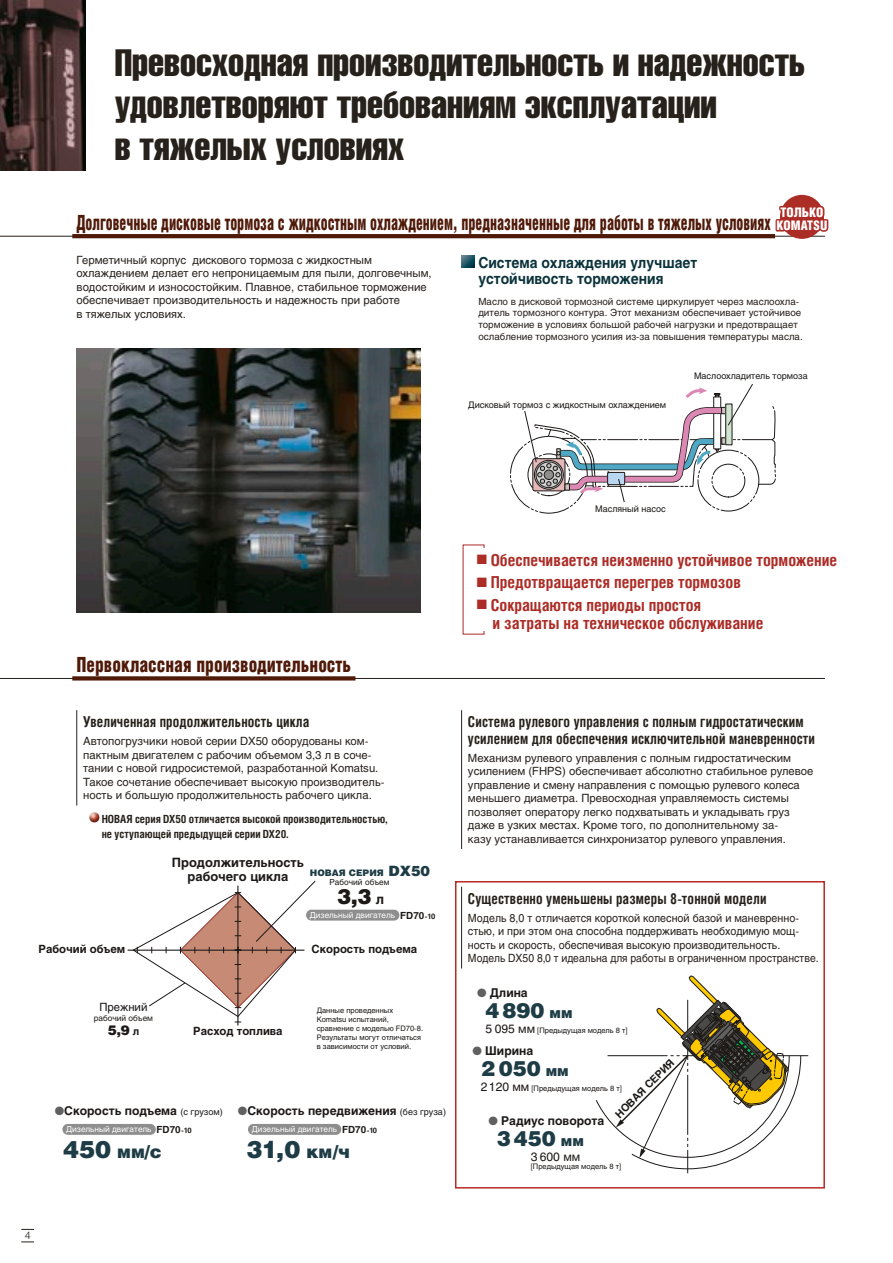
<style>
.page{position:relative;width:893px;height:1263px;background:#fff}
.page>*{position:absolute;margin:0;border:0;box-sizing:border-box;transform-origin:0 0}
.t1{font:37.5px/42px "Helios Compressed C";color:#27211b}
.t2{font:24px "Helios Black C";color:#1e3c46}
.t3{font:21px "Helios Cond Black C";color:#501a09;scale:.69 1}
.t4{font:21px "Helios Cond Black C";color:#501a09;scale:.86 1}
.t5{font:21px "Helios Black C";color:#1e3c46}
.t6{font:21px "Helios Black C";color:#1c1917}
.t7{font:18px "Helios Black C";color:#1e3c46}
.t8{font:700 16.5px/18px "Helios Cond C";color:#ac2c26}
.t9{font:700 15px/16.5px "Helios Cond";letter-spacing:.01em;color:#27211b;scale:.92 1}
.t10{font:700 15px/16.5px "Helios C";color:#0a323a;scale:.92 1}
.t11{font:13.5px "Helios Black C";color:#1c1917}
.t12{font:13.2px/13.2px "Helios Cond Black C";color:#fff;text-align:center}
.t13{font:700 12.75px/13.5px "Helios C";color:#1c1917;text-align:center}
.t14{font:700 12px "Helios C";color:#1c1917}
.t15{font:12px "Helios C";color:#1c1917}
.t16{font:11.25px/13.5px "Helios C";color:#27211b}
.t17{font:11.25px/13.5px "Helios C";color:#27211b;scale:.95 1}
.t18{font:700 11.25px/15px "Helios Cond";color:#27211b}
.t19{font:700 11.25px "Helios C";color:#1c1917}
.t20{font:11.25px "Helios C";color:#1c1917}
.t21{font:700 10.5px "Helios C";color:#1c1917}
.t22{font:10.5px "Helios Light C";color:#27211b}
.t23{font:9.75px/11.7px "Helios C";color:#27211b}
.t24{font:9px "Helios C";color:#1c1917}
.t25{font:9px "Helios Black C";color:#1e3c46}
.t26{font:8.25px "Helios C";color:#fff}
.t27{font:8.25px "Helios C";color:#1c1917}
.t28{font:7.5px/9px "Helios C";color:#1c1917}
.s1{font-size:14.25px}
.s2{font-family:"Helios C";font-weight:700;font-size:13.5px}
.s3{font-weight:700;font-size:9.75px;color:#1c1917}
.s4{font-family:"Helios C";font-weight:700;font-size:10.5px}
.s5{color:#616060}
.s6{font-weight:400;font-size:9px}
.s7{font-size:18px}
.s8{font-size:24px}
.s9{font-size:15px}
.s10{font-size:12px}
</style>
<div class="page">
<img style="left:0;top:0;width:85px;height:170px">
<img style="left:77px;top:349px;width:344px;height:263px">
<svg style="left:596px;top:975px;width:212px;height:198px"></svg>
<hr style="left:128px;top:950px;width:176px;height:1px;background:#1c1917">
<hr style="left:238px;top:886px;width:1px;height:139px;background:#1c1917">
<svg style="left:132px;top:880px;width:184px;height:143px"></svg>
<div style="left:306px;top:910px;width:93px;height:10px;background:#8e8e8f;border-radius:5px"></div>
<div style="left:248px;top:1124px;width:93px;height:11px;background:#8e8e8f;border-radius:5px"></div>
<div style="left:62px;top:1124px;width:94px;height:11px;background:#8e8e8f;border-radius:5px"></div>
<svg style="left:21px;top:1229px;width:13px;height:1px"></svg>
<svg style="left:21px;top:1241px;width:13px;height:1px"></svg>
<hr style="left:0;top:236px;width:825px;height:1px;background:#27211b">
<hr style="left:72px;top:234px;width:703px;height:4px;background:#501a09">
<hr style="left:0;top:678px;width:825px;height:1px;background:#27211b">
<svg style="left:72px;top:676px;width:283px;height:4px"></svg>
<svg style="left:461px;top:255px;width:13px;height:13px"></svg>
<svg style="left:510px;top:384px;width:266px;height:130px"></svg>
<svg style="left:89px;top:812px;width:10px;height:10px"></svg>
<div style="left:455px;top:881px;width:370px;height:307px;border:2px solid #b72a25"></div>
<hr style="left:77px;top:710px;width:1px;height:95px;background:#27211b">
<hr style="left:461px;top:710px;width:1px;height:139px;background:#27211b">
<hr style="left:461px;top:887px;width:1px;height:81px;background:#27211b">
<svg style="left:774px;top:194px;width:55px;height:45px"></svg>
<h1 class="t1" style="left:115px;top:40px;width:692px">Превосходная производительность и надежность удовлетворяют требованиям эксплуатации<br>в тяжелых условиях</h1>
<p class="t12" style="left:776px;top:205px;width:53px">ТОЛЬКО<br>KOMATSU</p>
<h3 class="t3" style="left:77px;top:210px;width:1008px">Долговечные дисковые тормоза с жидкостным охлаждением, предназначенные для работы в тяжелых условиях</h3>
<p class="t16" style="left:77px;top:253px;width:357px">Герметичный корпус дискового тормоза с жидкостным охлаждением делает его непроницаемым для пыли, долговечным, водостойким и износостойким. Плавное, стабильное торможение обеспечивает производительность и надежность при работе<br>в тяжелых условиях.</p>
<h3 class="t10" style="left:478px;top:254px;width:239px">Система охлаждения улучшает устойчивость торможения</h3>
<p class="t23" style="left:478px;top:295px;width:326px">Масло в дисковой тормозной системе циркулирует через маслоохла&shy;дитель тормозного контура. Этот механизм обеспечивает устойчивое торможение в условиях большой рабочей нагрузки и предотвращает ослабление тормозного усилия из-за повышения температуры масла.</p>
<p class="t24" style="left:468px;top:399px;width:199px">Дисковый тормоз с жидкостным охлаждением</p>
<p class="t24" style="left:694px;top:370px;width:115px">Маслоохладитель тормоза</p>
<h3 class="t4" style="left:77px;top:652px;width:321px">Первоклассная производительность</h3>
<h3 class="t9" style="left:83px;top:713px;width:247px">Увеличенная продолжительность цикла</h3>
<p class="t16" style="left:83px;top:734px;width:303px">Автопогрузчики новой серии DX50 оборудованы ком&shy;пактным двигателем с рабочим объемом 3,3 л в соче&shy;тании с новой гидросистемой, разработанной Komatsu.<br>Такое сочетание обеспечивает высокую производитель&shy;ность и большую продолжительность рабочего цикла.</p>
<p class="t18" style="left:102px;top:811px;width:287px">НОВАЯ серия DX50 отличается высокой производительностью, не уступающей предыдущей серии DX20.</p>
<p class="t13" style="left:172px;top:856px;width:134px">Продолжительность рабочего цикла</p>
<p class="t25" style="left:310px;top:867px;width:122px">НОВАЯ СЕРИЯ <span class="s1">DX50</span></p>
<p class="t27" style="left:329px;top:877px;width:62px">Рабочий объем</p>
<h3 class="t6" style="left:337px;top:883px;width:49px">3,3 <span class="s2">л</span></h3>
<p class="t26" style="left:310px;top:910px;width:127px">Дизельный двигатель <span class="s3">FD70</span><sub>-10</sub></p>
<p class="t19" style="left:39px;top:943px;width:88px">Рабочий объем</p>
<p class="t19" style="left:312px;top:943px;width:107px">Скорость подъема</p>
<p class="t20" style="left:99px;top:1000px;width:50px">Прежний</p>
<p class="t27" style="left:94px;top:1013px;width:61px">рабочий объем</p>
<p class="t11" style="left:108px;top:1021px;width:33px">5,9 <span class="s4">л</span></p>
<p class="t19" style="left:193px;top:1025px;width:91px">Расход топлива</p>
<p class="t28" style="left:317px;top:1005px;width:108px">Данные проведенных<br>Komatsu испытаний, сравнение с моделью FD70-8.<br>Результаты могут отличаться в зависимости от условий.</p>
<p class="t14" style="left:55px;top:1103px;width:124px"><span class="s5">●</span>Скорость подъема</p>
<p class="t14" style="left:238px;top:1103px;width:210px"><span class="s5">●</span>Скорость передвижения <span class="s6">(без груза)</span></p>
<h2 class="t2" style="left:246px;top:1134px;width:105px">31,0 <span class="s7">км/ч</span></h2>
<p class="t24" style="left:180px;top:1106px;width:44px">(с грузом)</p>
<p class="t26" style="left:66px;top:1124px;width:127px">Дизельный двигатель <span class="s3">FD70</span><sub>-10</sub></p>
<p class="t26" style="left:252px;top:1124px;width:127px">Дизельный двигатель <span class="s3">FD70</span><sub>-10</sub></p>
<h3 class="t7" style="left:63px;top:1140px;width:100px"><span class="s8">450</span> мм/с</h3>
<p class="t24" style="left:595px;top:504px;width:72px">Масляный насос</p>
<h3 class="t8" style="left:477px;top:551px;width:362px">■ Обеспечивается неизменно устойчивое торможение</h3>
<h3 class="t8" style="left:477px;top:573px;width:266px">■ Предотвращается перегрев тормозов</h3>
<h3 class="t8" style="left:492px;top:596px;width:272px;text-indent:-16px">■ Сокращаются периоды простоя<br>и затраты на техническое обслуживание</h3>
<h3 class="t9" style="left:468px;top:713px;width:379px">Система рулевого управления с полным гидростатическим усилением для обеспечения исключительной маневренности</h3>
<p class="t16" style="left:468px;top:751px;width:347px">Механизм рулевого управления с полным гидростатическим усилением (FHPS) обеспечивает абсолютно стабильное рулевое управление и смену направления с помощью рулевого колеса меньшего диаметра. Превосходная управляемость системы позволяет оператору легко подхватывать и укладывать груз даже в узких местах. Кроме того, по дополнительному за-<br>казу устанавливается синхронизатор рулевого управления.</p>
<h3 class="t9" style="left:468px;top:890px;width:326px">Существенно уменьшены размеры 8-тонной модели</h3>
<p class="t17" style="left:468px;top:911px;width:371px">Модель 8,0 т отличается короткой колесной базой и маневренно&shy;стью, и при этом она способна поддерживать необходимую мощ&shy;ность и скорость, обеспечивая высокую производительность.<br>Модель DX50 8,0 т идеальна для работы в ограниченном пространстве.</p>
<p class="t14" style="left:477px;top:985px;width:52px"><span class="s5">●</span> Длина</p>
<h3 class="t5" style="left:485px;top:997px;width:89px">4890 <span class="s9">мм</span></h3>
<p class="t28" style="left:485px;top:1025px;width:144px"><span class="s10">5 095 мм</span> [Предыдущая модель 8 т]</p>
<p class="t14" style="left:472px;top:1043px;width:62px"><span class="s5">●</span> Ширина</p>
<h3 class="t5" style="left:481px;top:1055px;width:89px">2 050 <span class="s9">мм</span></h3>
<p class="t28" style="left:481px;top:1083px;width:143px"><span class="s10">2120 мм</span> [Предыдущая модель 8 т]</p>
<p class="t14" style="left:488px;top:1114px;width:118px"><span class="s5">●</span> Радиус поворота</p>
<h3 class="t5" style="left:497px;top:1125px;width:89px">3450 <span class="s9">мм</span></h3>
<p class="t15" style="left:531px;top:1150px;width:51px">3 600 мм</p>
<p class="t28" style="left:531px;top:1161px;width:92px">[Предыдущая модель 8 т]</p>
<p class="t21" style="left:613px;top:1112px;width:80px;rotate:-45deg">НОВАЯ СЕРИЯ</p>
<p class="t22" style="left:25px;top:1229px;width:7px">4</p>
</div>
